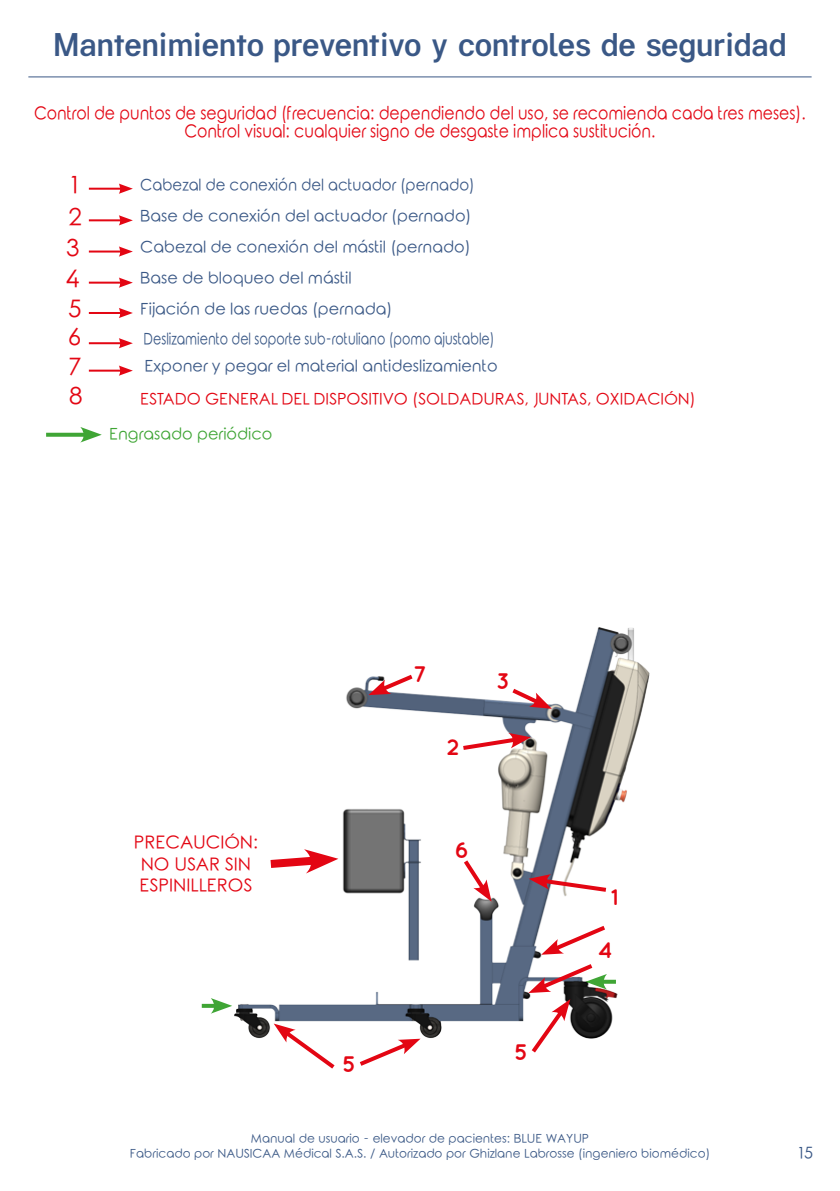
<style>
.page{position:relative;width:840px;height:1191px;background:#fff}
.page>*{position:absolute;margin:0;border:0;box-sizing:border-box;transform-origin:0 0}
.t1{font:500 34px "Kalypsa";letter-spacing:.005em;color:#3a5886;scale:.96 1}
.t2{font:24px "Rounded Elegance";color:#e30613}
.t3{font:700 22.4px "Quicksand";color:#e30613}
.t4{font:18px/18px "Rounded Elegance";color:#e30613;text-align:center;scale:.87 1}
.t5{font:17.8px/21.4px "Rounded Elegance";color:#e30613;text-align:center}
.t6{font:16px "Rounded Elegance";color:#3a5886}
.t7{font:16px "Rounded Elegance";color:#e30613}
.t8{font:16px "Rounded Elegance";color:#3a5886;scale:.79 1}
.t9{font:16px "Rounded Elegance";color:#3a5886;scale:.93 1}
.t10{font:16px "Rounded Elegance";color:#3fa535}
.t11{font:12px/14.4px "Rounded Elegance";color:#3a5886;text-align:center}
</style>
<div class="page">
<img style="left:234px;top:627px;width:416px;height:412px">
<svg style="left:458px;top:733px;width:72px;height:19px"></svg>
<svg style="left:528px;top:874px;width:82px;height:20px"></svg>
<svg style="left:507px;top:685px;width:44px;height:24px"></svg>
<svg style="left:273px;top:1023px;width:66px;height:46px"></svg>
<svg style="left:460px;top:856px;width:31px;height:45px"></svg>
<svg style="left:368px;top:671px;width:49px;height:24px"></svg>
<svg style="left:202px;top:1003px;width:9px;height:4px"></svg>
<svg style="left:211px;top:998px;width:21px;height:15px"></svg>
<svg style="left:355px;top:1038px;width:65px;height:28px"></svg>
<svg style="left:527px;top:999px;width:43px;height:54px"></svg>
<svg style="left:541px;top:922px;width:68px;height:32px"></svg>
<svg style="left:606px;top:979px;width:9px;height:4px"></svg>
<svg style="left:528px;top:960px;width:78px;height:33px"></svg>
<hr style="left:89px;top:188px;width:33px;height:2px;background:#e30613">
<svg style="left:119px;top:184px;width:14px;height:10px"></svg>
<hr style="left:89px;top:219px;width:33px;height:2px;background:#e30613">
<svg style="left:119px;top:215px;width:14px;height:10px"></svg>
<hr style="left:89px;top:250px;width:33px;height:2px;background:#e30613">
<svg style="left:119px;top:246px;width:14px;height:11px"></svg>
<hr style="left:89px;top:282px;width:33px;height:2px;background:#e30613">
<svg style="left:119px;top:277px;width:14px;height:11px"></svg>
<hr style="left:89px;top:312px;width:33px;height:2px;background:#e30613">
<svg style="left:119px;top:308px;width:14px;height:10px"></svg>
<hr style="left:89px;top:342px;width:33px;height:2px;background:#e30613">
<svg style="left:119px;top:338px;width:14px;height:10px"></svg>
<hr style="left:89px;top:370px;width:33px;height:2px;background:#e30613">
<svg style="left:119px;top:365px;width:14px;height:11px"></svg>
<hr style="left:28px;top:77px;width:783px;height:1px;background:#3a5886">
<svg style="left:46px;top:433px;width:34px;height:4px"></svg>
<svg style="left:80px;top:427px;width:22px;height:15px"></svg>
<h1 class="t1" style="left:54px;top:24px;width:763px">Mantenimiento preventivo y controles de seguridad</h1>
<p class="t4" style="left:34px;top:106px;width:888px">Control de puntos de seguridad (frecuencia: dependiendo del uso, se recomienda cada tres meses).<br>Control visual: cualquier signo de desgaste implica sustitución.</p>
<h2 class="t2" style="left:70px;top:171px;width:10px">1</h2>
<p class="t9" style="left:140px;top:175px;width:361px">Cabezal de conexión del actuador (pernado)</p>
<h2 class="t2" style="left:68px;top:203px;width:15px">2</h2>
<p class="t6" style="left:140px;top:207px;width:332px">Base de conexión del actuador (pernado)</p>
<h2 class="t2" style="left:66px;top:234px;width:15px">3</h2>
<p class="t6" style="left:140px;top:238px;width:332px">Cabezal de conexión del mástil (pernado)</p>
<h2 class="t2" style="left:66px;top:265px;width:15px">4</h2>
<p class="t6" style="left:140px;top:269px;width:213px">Base de bloqueo del mástil</p>
<h2 class="t2" style="left:68px;top:295px;width:15px">5</h2>
<p class="t6" style="left:140px;top:299px;width:253px">Fijación de las ruedas (pernada)</p>
<h2 class="t2" style="left:68px;top:323px;width:15px">6</h2>
<p class="t8" style="left:143px;top:330px;width:445px">Deslizamiento del soporte sub-rotuliano (pomo ajustable)</p>
<h2 class="t2" style="left:68px;top:353px;width:15px">7</h2>
<p class="t6" style="left:144px;top:357px;width:354px">Exponer y pegar el material antideslizamiento</p>
<h2 class="t2" style="left:69px;top:381px;width:15px">8</h2>
<p class="t7" style="left:140px;top:390px;width:556px">ESTADO GENERAL DEL DISPOSITIVO (SOLDADURAS, JUNTAS, OXIDACIÓN)</p>
<p class="t10" style="left:109px;top:425px;width:165px">Engrasado periódico</p>
<p class="t5" style="left:134px;top:834px;width:125px">PRECAUCIÓN:<br>NO USAR SIN<br>ESPINILLEROS</p>
<h3 class="t3" style="left:413px;top:660px;width:15px">7</h3>
<h3 class="t3" style="left:446px;top:734px;width:15px">2</h3>
<h3 class="t3" style="left:496px;top:668px;width:15px">3</h3>
<h3 class="t3" style="left:454px;top:836px;width:16px">6</h3>
<h3 class="t3" style="left:342px;top:1050px;width:15px">5</h3>
<h3 class="t3" style="left:514px;top:1038px;width:15px">5</h3>
<h3 class="t3" style="left:610px;top:884px;width:9px">1</h3>
<h3 class="t3" style="left:597px;top:936px;width:16px">4</h3>
<p class="t11" style="left:130px;top:1132px;width:581px">Manual de usuario - elevador de pacientes: BLUE WAYUP<br>Fabricado por NAUSICAA Médical S.A.S. / Autorizado por Ghizlane Labrosse (ingeniero biomédico)</p>
<p class="t6" style="left:797px;top:1143px;width:16px">15</p>
</div>
